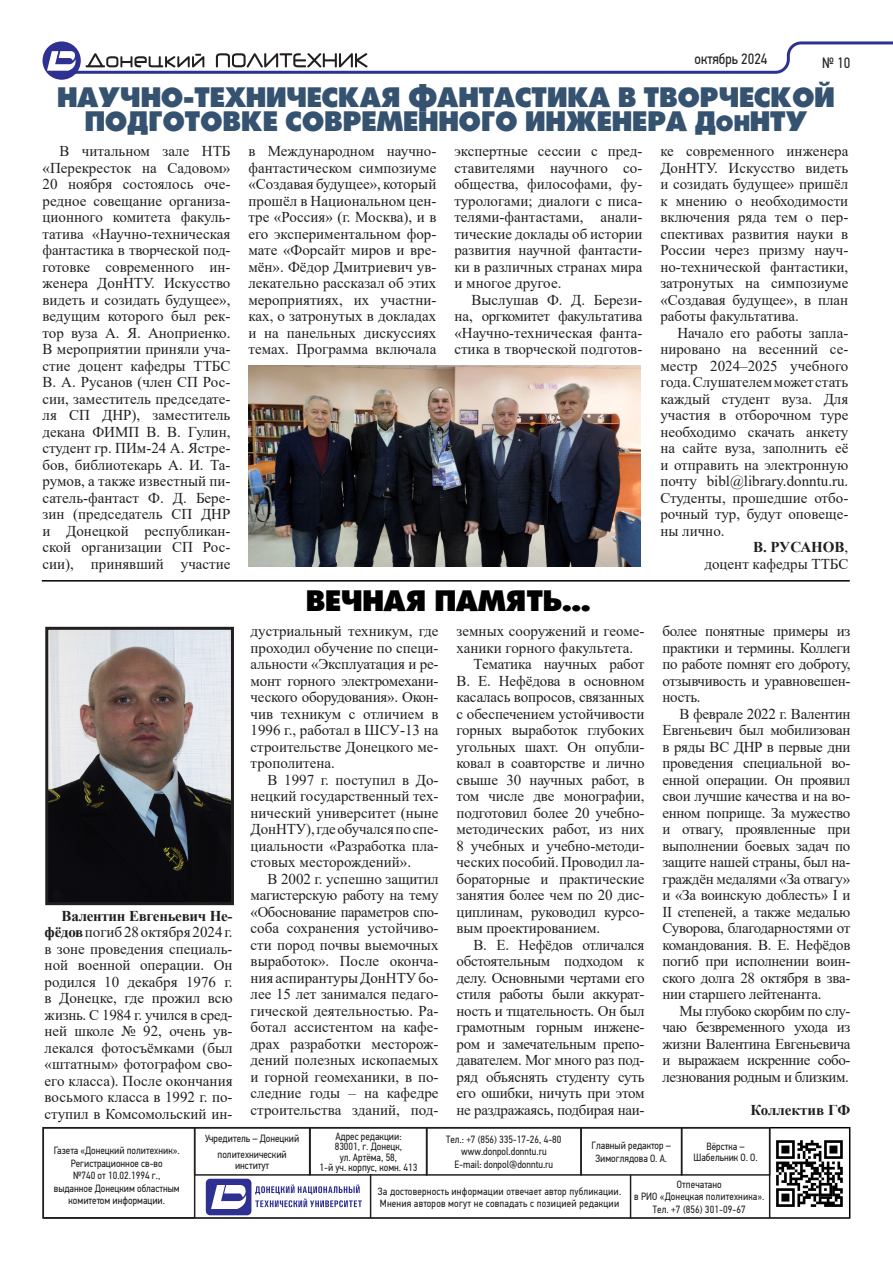
<style>
.page{position:relative;width:893px;height:1263px;background:#fff}
.page>*{position:absolute;margin:0;border:0;box-sizing:border-box;transform-origin:0 0}
.Заголовок{font:31.5px "Futura Press Press";color:#000}
.Заголовок-2{font:30px/24px "Futura Press Press";color:#355371;text-align:center}
.Основной_текст{font:15px/16.5px "Times New Roman";color:#231f20;text-align:justify}
.Основной_текст-2{font:700 15px "Times New Roman";color:#231f20}
.t1{font:15px "PF Din Text Cond Pro";color:#231f20}
.t2{font:10.5px/12.6px "PF Din Text Cond Pro";color:#231f20;text-align:center}
.t3{font:10.5px/12.6px "PF Din Text Cond Pro";letter-spacing:.02em;color:#231f20}
.s1{font-size:24px}
.s2{font-weight:400}
.s3{font-weight:700}
</style>
<div class="page">
<div style="left:43px;top:41px;width:38px;height:39px;background:#2e3092;border-radius:50%"></div>
<svg style="left:47px;top:41px;width:846px;height:33px"></svg>
<svg style="left:776px;top:1140px;width:67px;height:67px"></svg>
<div style="left:43px;top:1127px;width:152px;height:91px;border:2px solid #231f20"></div>
<div style="left:194px;top:1127px;width:116px;height:49px;border:2px solid #231f20"></div>
<div style="left:309px;top:1127px;width:119px;height:49px;border:2px solid #231f20"></div>
<div style="left:426px;top:1127px;width:156px;height:49px;border:2px solid #231f20"></div>
<div style="left:580px;top:1127px;width:102px;height:49px;border:2px solid #231f20"></div>
<div style="left:206px;top:1179px;width:45px;height:36px;background:#2e3092;border-radius:4px"></div>
<svg style="left:255px;top:1184px;width:107px;height:23px"></svg>
<svg style="left:211px;top:1185px;width:35px;height:24px"></svg>
<hr style="left:769px;top:1127px;width:1px;height:91px;background:#231f20">
<div style="left:681px;top:1127px;width:89px;height:49px;border:2px solid #231f20"></div>
<hr style="left:370px;top:1174px;width:1px;height:44px;background:#231f20">
<hr style="left:630px;top:1175px;width:1px;height:44px;background:#231f20">
<hr style="left:42px;top:580px;width:808px;height:1px;background:#000">
<img style="left:49px;top:631px;width:181px;height:270px">
<div style="left:45px;top:627px;width:189px;height:278px;border:3px solid #231f20"></div>
<img style="left:248px;top:366px;width:392px;height:201px">
<p class="t1" style="left:695px;top:50px;width:74px">октябрь 2024</p>
<p class="t1" style="left:822px;top:54px;width:30px">№ 10</p>
<p class="Заголовок-2" style="left:57px;top:86px;width:779px">НАУЧНО-ТЕХНИЧЕСКАЯ ФАНТАСТИКА В ТВОРЧЕСКОЙ<br>ПОДГОТОВКЕ СОВРЕМЕННОГО ИНЖЕНЕРА Д<span class="s1">ОН</span>НТУ</p>
<p class="Основной_текст" style="left:43px;top:142px;width:189px;text-indent:17px">В читальном зале НТБ «Перекресток на Садовом» 20 ноября состоялось оче&shy;редное совещание организа&shy;ционного комитета факуль&shy;татива «Научно-техническая фантастика в творческой под&shy;готовке современного ин&shy;женера ДонНТУ. Искусство видеть и созидать будущее», ведущим которого был рек&shy;тор вуза А. Я. Аноприенко.<br>В мероприятии приняли уча&shy;стие доцент кафедры ТТБС В. А. Русанов (член СП Рос&shy;сии, заместитель председате&shy;ля СП ДНР), заместитель декана ФИМП В. В. Гулин, студент гр. ПИм-24 А. Ястре&shy;бов, библиотекарь А. И. Та&shy;румов, а также известный пи&shy;сатель-фантаст Ф. Д. Бере&shy;зин (председатель СП ДНР и Донецкой республикан&shy;ской организации СП Рос&shy;сии), принявший участие</p>
<p class="Основной_текст" style="left:248px;top:142px;width:189px">в Международном научно&shy;фантастическом симпозиуме «Создавая будущее», который прошёл в Национальном цен&shy;тре «Россия» (г. Москва), и в его экспериментальном фор&shy;мате «Форсайт миров и вре&shy;мён». Фёдор Дмитриевич ув&shy;лекательно рассказал об этих мероприятиях, их участни&shy;ках, о затронутых в докладах и на панельных дискуссиях темах. Программа включала</p>
<p class="Основной_текст" style="left:454px;top:142px;width:189px">экспертные сессии с пред&shy;ставителями научного со&shy;общества, философами, фу&shy;турологами; диалоги с писа&shy;телями-фантастами, анали&shy;тические доклады об истории развития научной фантасти&shy;ки в различных странах мира и многое другое.</p>
<p class="Основной_текст" style="left:660px;top:142px;width:189px">ке современного инженера ДонНТУ. Искусство видеть и созидать будущее» пришёл к мнению о необходимости включения ряда тем о пер&shy;спективах развития науки в России через призму науч&shy;но-технической фантастики, затронутых на симпозиуме «Создавая будущее», в план работы факультатива.</p>
<p class="Основной_текст" style="left:660px;top:324px;width:189px;text-indent:17px">Начало его работы запла&shy;нировано на весенний се&shy;местр 2024–2025 учебного года. Слушателем может стать каждый студент вуза. Для участия в отборочном туре необходимо скачать анкету на сайте вуза, заполнить её и отправить на электронную почту bibl@library.donntu.ru.<br>Студенты, прошедшие отбо&shy;рочный тур, будут оповеще&shy;ны лично.</p>
<p class="Основной_текст-2" style="left:753px;top:536px;width:97px">В. РУСАНОВ<span class="s2">,</span></p>
<p class="Основной_текст" style="left:704px;top:555px;width:145px">доцент кафедры ТТБС</p>
<p class="Основной_текст" style="left:454px;top:291px;width:189px;text-indent:17px">Выслушав Ф. Д. Берези&shy;на, оргкомитет факультатива «Научно-техническая фанта&shy;стика в творческой подготов-</p>
<p class="Основной_текст" style="left:45px;top:907px;width:189px;text-indent:17px"><span class="s3">Валентин Евгеньевич Не&shy;фёдов</span> погиб 28 октября 2024 г. в зоне проведения специаль&shy;ной военной операции. Он родился 10 декабря 1976 г. в Донецке, где прожил всю жизнь. С 1984 г. учился в сред&shy;ней школе № 92, очень ув&shy;лекался фотосъёмками (был «штатным» фотографом сво&shy;его класса). После окончания восьмого класса в 1992 г. по&shy;ступил в Комсомольский ин-</p>
<p class="Заголовок" style="left:306px;top:582px;width:287px">ВЕЧНАЯ ПАМЯТЬ…</p>
<p class="Основной_текст" style="left:251px;top:622px;width:189px">дустриальный техникум, где проходил обучение по специ&shy;альности «Эксплуатация и ре&shy;монт горного электромехани&shy;ческого оборудования». Окон&shy;чив техникум с отличием в 1996 г., работал в ШСУ-13 на строительстве Донецкого ме&shy;трополитена.</p>
<p class="Основной_текст" style="left:251px;top:771px;width:189px;text-indent:17px">В 1997 г. поступил в До&shy;нецкий государственный тех&shy;нический университет (ныне ДонНТУ), где обучался по спе&shy;циальности «Разработка пла&shy;стовых месторождений».</p>
<p class="Основной_текст" style="left:251px;top:870px;width:189px;text-indent:17px">В 2002 г. успешно защитил магистерскую работу на тему «Обоснование параметров спо&shy;соба сохранения устойчиво&shy;сти пород почвы выемочных выработок». После оконча&shy;ния аспирантуры ДонНТУ бо&shy;лее 15 лет занимался педаго&shy;гической деятельностью. Ра&shy;ботал ассистентом на кафе&shy;драх разработки месторож&shy;дений полезных ископаемых и горной геомеханики, в по&shy;следние годы – на кафедре строительства зданий, под-</p>
<p class="Основной_текст" style="left:457px;top:622px;width:189px">земных сооружений и геоме&shy;ханики горного факультета.</p>
<p class="Основной_текст" style="left:457px;top:655px;width:189px;text-indent:17px">Тематика научных работ В. Е. Нефёдова в основном касалась вопросов, связанных с обеспечением устойчивости горных выработок глубоких угольных шахт. Он опубли&shy;ковал в соавторстве и лично свыше 30 научных работ, в том числе две монографии, подготовил более 20 учебно&shy;методических работ, из них 8 учебных и учебно-методи&shy;ческих пособий. Проводил ла&shy;бораторные и практические занятия более чем по 20 дис&shy;циплинам, руководил курсо&shy;вым проектированием.</p>
<p class="Основной_текст" style="left:457px;top:936px;width:189px;text-indent:17px">В. Е. Нефёдов отличался обстоятельным подходом к делу. Основными чертами его стиля работы были аккурат&shy;ность и тщательность. Он был грамотным горным инжене&shy;ром и замечательным препо&shy;давателем. Мог много раз под&shy;ряд объяснять студенту суть его ошибки, ничуть при этом не раздражаясь, подбирая наи-</p>
<p class="Основной_текст" style="left:662px;top:622px;width:189px">более понятные примеры из практики и термины. Коллеги по работе помнят его доброту, отзывчивость и уравновешен&shy;ность.</p>
<p class="Основной_текст" style="left:662px;top:705px;width:189px;text-indent:17px">В феврале 2022 г. Валентин Евгеньевич был мобилизован в ряды ВС ДНР в первые дни проведения специальной во&shy;енной операции. Он проявил свои лучшие качества и на во&shy;енном поприще. За мужество и отвагу, проявленные при выполнении боевых задач по защите нашей страны, был на&shy;граждён медалями «За отвагу» и «За воинскую доблесть» I и II степеней, а также медалью Суворова, благодарностями от командования. В. Е. Нефёдов погиб при исполнении воин&shy;ского долга 28 октября в зва&shy;нии старшего лейтенанта.</p>
<p class="Основной_текст" style="left:662px;top:1002px;width:189px;text-indent:17px">Мы глубоко скорбим по слу&shy;чаю безвременного ухода из жизни Валентина Евгеньевича и выражаем искренние собо&shy;лезнования родным и близким.</p>
<p class="Основной_текст-2" style="left:751px;top:1099px;width:101px">Коллектив ГФ</p>
<p class="t2" style="left:54px;top:1144px;width:127px">Газета «Донецкий политехник».<br>Регистрационное св-во<br>№740 от 10.02.1994 г., выданное Донецким областным комитетом информации.</p>
<p class="t2" style="left:205px;top:1131px;width:96px;line-height:15.8px">Учредитель – Донецкий политехнический</p>
<p class="t2" style="left:235px;top:1159px;width:36px">институт</p>
<p class="t2" style="left:320px;top:1131px;width:99px;line-height:10.5px">Адрес редакции:<br>83001, г. Донецк,<br>ул. Артёма, 58,<br>1-й уч. корпус, комн. 413</p>
<p class="t2" style="left:446px;top:1133px;width:117px">Тел.: +7 (856) 335-17-26, 4-80 www.donpol.donntu.ru<br>E-mail: donpol@donntu.ru</p>
<p class="t2" style="left:592px;top:1139px;width:81px">Главный редактор –<br>Зимоглядова О. А.</p>
<p class="t2" style="left:693px;top:1141px;width:66px;line-height:10.5px">Вёрстка –<br>Шабельник О. О.</p>
<p class="t3" style="left:378px;top:1185px;width:245px">За достоверность информации отвечает автор публикации.<br>Мнения авторов могут не совпадать с позицией редакции</p>
<p class="t2" style="left:634px;top:1178px;width:132px">Отпечатано<br>в РИО «Донецкая политехника».<br>Тел. +7 (856) 301-09-67</p>
</div>
